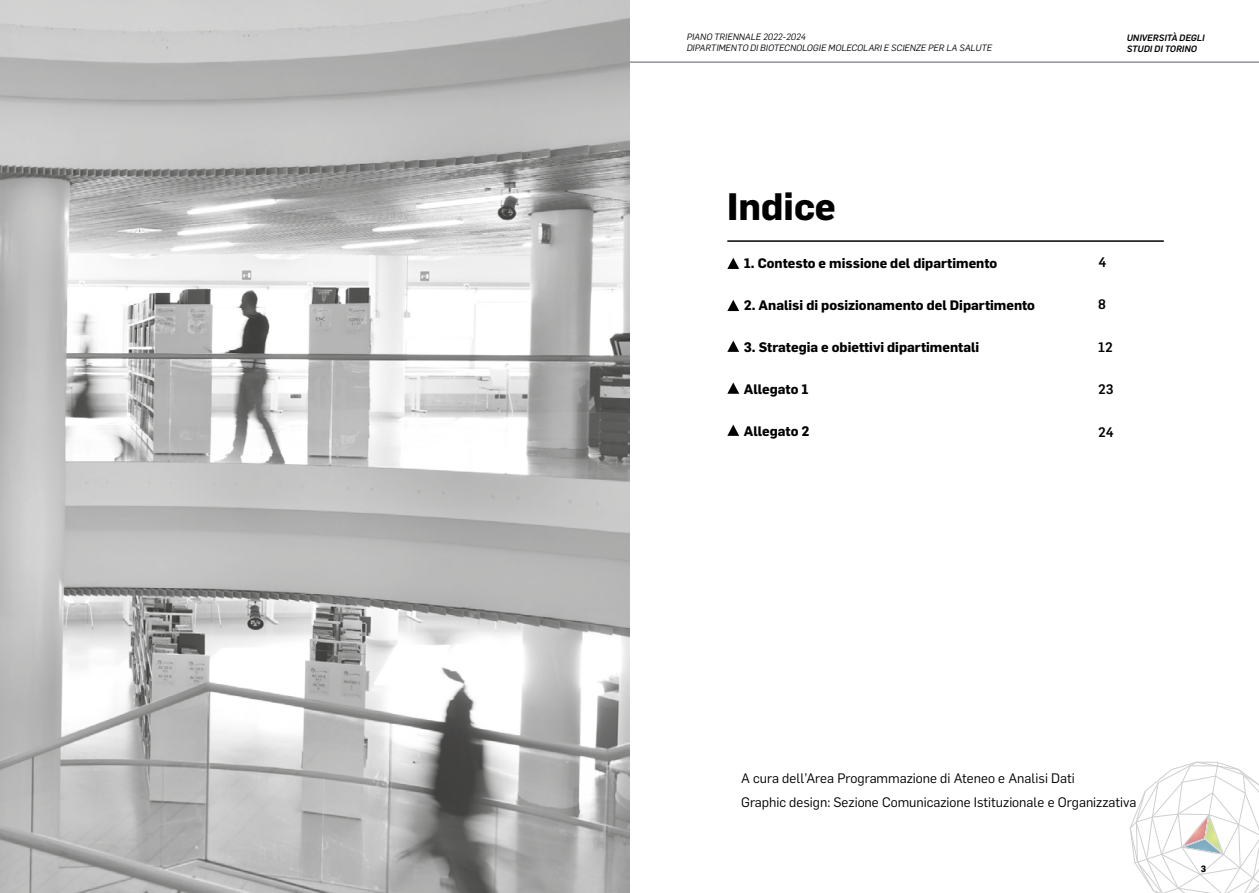
<style>
.page{position:relative;width:1259px;height:893px;background:#fff}
.page>*{position:absolute;margin:0;border:0;box-sizing:border-box;transform-origin:0 0}
.t1{font:700 37.5px "Flama";color:#000}
.t2{font:13.5px/24px "Flama";color:#000}
.t3{font:700 13.5px "Flama";color:#000}
.t4{font:700 13.5px "Flama";color:#020203}
.t5{font:500 13.5px "Flama";color:#020203}
.t6{font:italic 9px/10.8px "Flama";color:#000}
.t7{font:italic 500 9px/10.8px "Flama";color:#000}
.t8{font:700 9px "Flama";color:#000}
</style>
<div class="page">
<hr style="left:66px;top:61px;width:1193px;height:2px;background:#9b9ea2">
<svg style="left:1129px;top:762px;width:130px;height:131px"></svg>
<hr style="left:727px;top:240px;width:436px;height:2px;background:#020203">
<svg style="left:727px;top:258px;width:12px;height:11px"></svg>
<svg style="left:727px;top:300px;width:12px;height:11px"></svg>
<svg style="left:727px;top:341px;width:12px;height:11px"></svg>
<svg style="left:727px;top:382px;width:12px;height:12px"></svg>
<svg style="left:727px;top:425px;width:12px;height:11px"></svg>
<img style="left:0;top:0;width:629px;height:893px">
<p class="t6" style="left:686px;top:31px;width:307px">PIANO TRIENNALE 2022-2024<br>DIPARTIMENTO DI BIOTECNOLOGIE MOLECOLARI E SCIENZE PER LA SALUTE</p>
<p class="t7" style="left:1126px;top:32px;width:79px">UNIVERSITÀ DEGLI<br>STUDI DI TORINO</p>
<h1 class="t1" style="left:727px;top:179px;width:110px">Indice</h1>
<p class="t4" style="left:744px;top:253px;width:255px">1. Contesto e missione del dipartimento</p>
<p class="t3" style="left:744px;top:295px;width:293px">2. Analisi di posizionamento del Dipartimento</p>
<p class="t3" style="left:744px;top:337px;width:237px">3. Strategia e obiettivi dipartimentali</p>
<p class="t3" style="left:744px;top:379px;width:66px">Allegato 1</p>
<p class="t3" style="left:744px;top:421px;width:67px">Allegato 2</p>
<p class="t5" style="left:1098px;top:253px;width:9px">4</p>
<p class="t5" style="left:1098px;top:295px;width:9px">8</p>
<p class="t5" style="left:1098px;top:337px;width:16px">12</p>
<p class="t5" style="left:1098px;top:379px;width:17px">23</p>
<p class="t5" style="left:1098px;top:422px;width:17px">24</p>
<p class="t2" style="left:741px;top:765px;width:397px">A cura dell’Area Programmazione di Ateneo e Analisi Dati<br>Graphic design: Sezione Comunicazione Istituzionale e Organizzativa</p>
<p class="t8" style="left:1200px;top:862px;width:7px">3</p>
</div>
